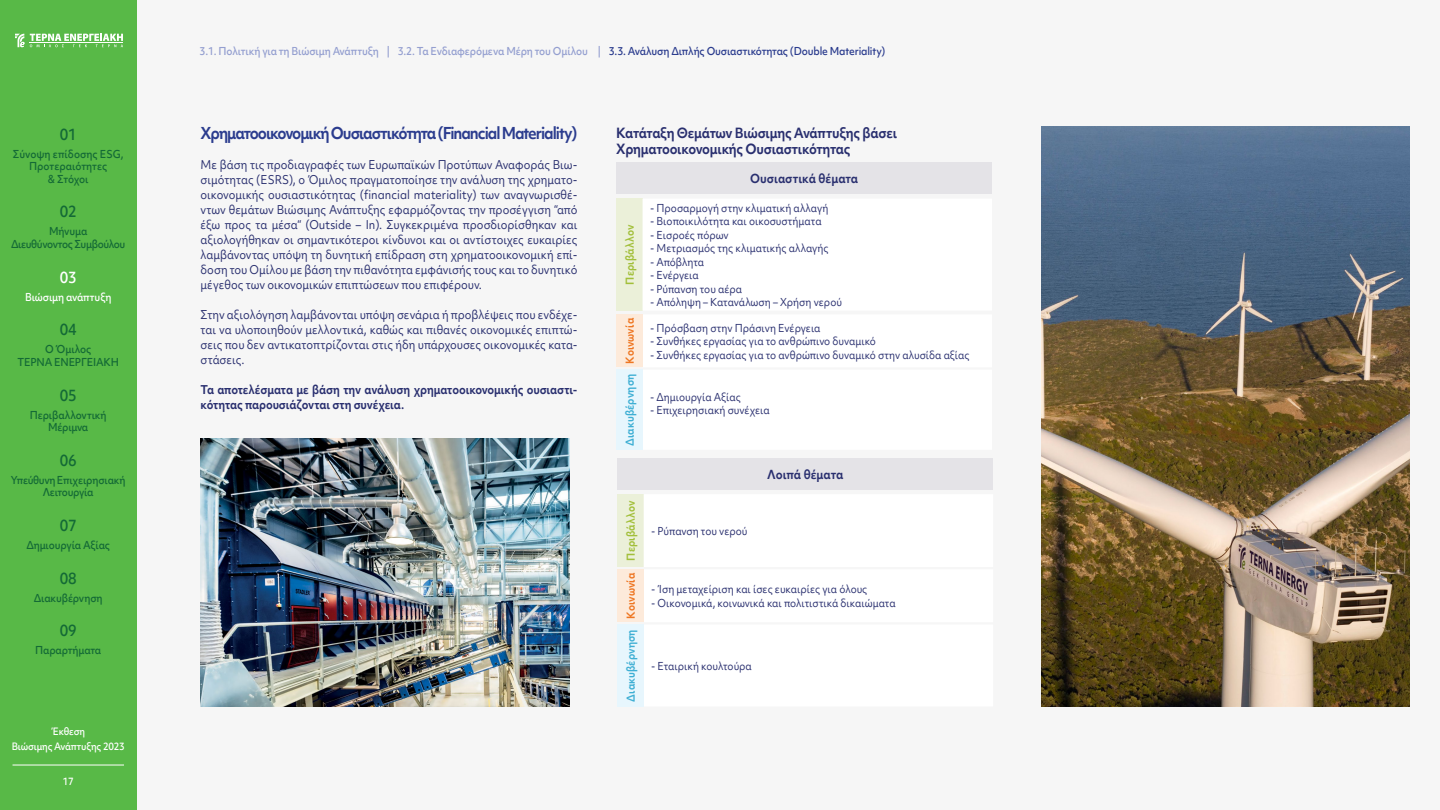
<style>
.page{position:relative;width:1440px;height:810px;background:#fff}
.page>*{position:absolute;margin:0;border:0;box-sizing:border-box;transform-origin:0 0}
.t1{font:700 15.75px "Objektiv Mk 1";letter-spacing:-.07em;color:#2b3c8e;scale:.92 1}
.t2{font:500 15px "Objektiv Mk 1";color:#146a36;scale:.92 1}
.t3{font:500 15px "Objektiv Mk 1";color:#fff;scale:.92 1}
.t4{font:700 13.5px/16.2px "Objektiv Mk 1";letter-spacing:-.02em;color:#292f6f;scale:.92 1}
.t5{font:700 12px "Objektiv Mk 1";color:#292f6f;scale:.92 1}
.t6{font:11.62px/15px "Objektiv Mk 2";color:#292f6f;text-align:justify;scale:.92 1}
.t7{font:700 11.62px/15px "Objektiv Mk 2";letter-spacing:-.01em;color:#292f6f;scale:.92 1}
.t8{font:10.5px "Objektiv Mk 2";color:#292f6f;scale:.92 1}
.t9{font:500 10.5px/12.6px "Objektiv Mk 1";letter-spacing:-.015em;color:#146a36;text-align:center;scale:.92 1}
.t10{font:500 10.5px "Objektiv Mk 1";letter-spacing:-.015em;color:#949fd0;scale:.92 1}
.t11{font:500 10.5px/12.6px "Objektiv Mk 1";letter-spacing:-.04em;color:#146a36;text-align:center;scale:.92 1}
.t12{font:700 10.5px "Objektiv Mk 1";letter-spacing:.01em;color:#3fafd4;scale:.92 1}
.t13{font:700 10.5px "Objektiv Mk 1";letter-spacing:.01em;color:#a2bf3a;scale:.92 1}
.t14{font:700 10.5px "Objektiv Mk 1";letter-spacing:-.01em;color:#ee7622;scale:.92 1}
.t15{font:500 10.5px "Objektiv Mk 1";letter-spacing:-.015em;color:#fff;scale:.92 1}
.t16{font:500 9.75px/15px "Objektiv Mk 1";letter-spacing:-.02em;color:#fff;text-align:center;scale:.92 1}
.s1{color:#2b3c8e}
</style>
<div class="page">
<div style="left:136px;top:0;width:1304px;height:810px;background:#f6f6f6"></div>
<div style="left:0;top:0;width:136px;height:810px;background:#58b947"></div>
<svg style="left:30px;top:34px;width:93px;height:13px"></svg>
<hr style="left:30px;top:43px;width:93px;height:1px;background:#fff">
<svg style="left:15px;top:34px;width:9px;height:13px"></svg>
<hr style="left:13px;top:765px;width:111px;height:1px;background:#fff">
<div style="left:616px;top:163px;width:376px;height:31px;background:#e4e3e7"></div>
<div style="left:616px;top:199px;width:27px;height:112px;background:#ebf0d9"></div>
<div style="left:616px;top:314px;width:27px;height:53px;background:#fdeada"></div>
<div style="left:616px;top:370px;width:27px;height:80px;background:#e7f6fd"></div>
<div style="left:617px;top:458px;width:376px;height:32px;background:#e4e3e7"></div>
<div style="left:617px;top:494px;width:27px;height:73px;background:#ebf0d9"></div>
<div style="left:617px;top:569px;width:27px;height:53px;background:#fdeada"></div>
<div style="left:617px;top:624px;width:27px;height:82px;background:#e7f6fd"></div>
<img style="left:201px;top:438px;width:368px;height:268px">
<img style="left:1041px;top:127px;width:369px;height:579px">
<p class="t2" style="left:60px;top:123px;width:20px">01</p>
<p class="t9" style="left:13px;top:147px;width:122px">Σύνοψη επίδοσης ESG,<br>Προτεραιότητες<br>&amp; Στόχοι</p>
<p class="t2" style="left:60px;top:201px;width:20px">02</p>
<p class="t11" style="left:11px;top:225px;width:126px">Μήνυμα<br>Διευθύνοντος Συμβούλου</p>
<p class="t3" style="left:60px;top:266px;width:20px">03</p>
<p class="t15" style="left:25px;top:289px;width:95px">Βιώσιμη ανάπτυξη</p>
<p class="t2" style="left:60px;top:319px;width:20px">04</p>
<p class="t9" style="left:18px;top:343px;width:112px">Ο Όμιλος<br>ΤΕΡΝΑ ΕΝΕΡΓΕΙΑΚΗ</p>
<p class="t2" style="left:60px;top:384px;width:20px">05</p>
<p class="t9" style="left:30px;top:408px;width:85px">Περιβαλλοντική<br>Μέριμνα</p>
<p class="t2" style="left:60px;top:450px;width:20px">06</p>
<p class="t9" style="left:11px;top:473px;width:126px">Υπεύθυνη Επιχειρησιακή<br>Λειτουργία</p>
<p class="t2" style="left:60px;top:515px;width:20px">07</p>
<p class="t9" style="left:26px;top:539px;width:93px">Δημιουργία Αξίας</p>
<p class="t2" style="left:60px;top:568px;width:20px">08</p>
<p class="t9" style="left:34px;top:591px;width:76px">Διακυβέρνηση</p>
<p class="t2" style="left:60px;top:620px;width:20px">09</p>
<p class="t9" style="left:35px;top:644px;width:73px">Παραρτήματα</p>
<p class="t16" style="left:12px;top:724px;width:124px">Έκθεση<br>Βιώσιμης Ανάπτυξης 2023</p>
<p class="t16" style="left:63px;top:774px;width:14px">17</p>
<p class="t10" style="left:200px;top:44px;width:747px">3.1. Πολιτική για τη Βιώσιμη Ανάπτυξη | 3.2. Τα Eνδιαφερόμενα Mέρη του Ομίλου | <span class="s1">3.3. Ανάλυση Διπλής Ουσιαστικότητας (Double Materiality)</span></p>
<h1 class="t1" style="left:201px;top:122px;width:411px">Χρηματοοικονομική Ουσιαστικότητα (Financial Materiality)</h1>
<p class="t6" style="left:201px;top:157px;width:411px">Με βάση τις προδιαγραφές των Ευρωπαϊκών Προτύπων Αναφοράς Βιω&shy;σιμότητας (ESRS), ο Όμιλος πραγματοποίησε την ανάλυση της χρηματο&shy;οικονομικής ουσιαστικότητας (financial materiality) των αναγνωρισθέ&shy;ντων θεμάτων Βιώσιμης Ανάπτυξης εφαρμόζοντας την προσέγγιση “από έξω προς τα μέσα“ (Outside – In). Συγκεκριμένα προσδιορίσθηκαν και αξιολογήθηκαν οι σημαντικότεροι κίνδυνοι και οι αντίστοιχες ευκαιρίες λαμβάνοντας υπόψη τη δυνητική επίδραση στη χρηματοοικονομική επί&shy;δοση του Ομίλου με βάση την πιθανότητα εμφάνισής τους και το δυνητικό μέγεθος των οικονομικών επιπτώσεων που επιφέρουν.</p>
<p class="t6" style="left:201px;top:307px;width:411px">Στην αξιολόγηση λαμβάνονται υπόψη σενάρια ή προβλέψεις που ενδέχε&shy;ται να υλοποιηθούν μελλοντικά, καθώς και πιθανές οικονομικές επιπτώ&shy;σεις που δεν αντικατοπτρίζονται στις ήδη υπάρχουσες οικονομικές κατα&shy;στάσεις.</p>
<p class="t7" style="left:201px;top:382px;width:411px">Τα αποτελέσματα με βάση την ανάλυση χρηματοοικονομικής ουσιαστι&shy;κότητας παρουσιάζονται στη συνέχεια.</p>
<p class="t4" style="left:616px;top:124px;width:307px">Κατάταξη Θεμάτων Βιώσιμης Ανάπτυξης βάσει<br>Χρηματοοικονομικής Ουσιαστικότητας</p>
<p class="t13" style="left:622px;top:285px;width:67px;rotate:-90deg">Περιβάλλον</p>
<p class="t5" style="left:750px;top:170px;width:119px">Ουσιαστικά θέματα</p>
<p class="t8" style="left:650px;top:200px;width:195px">- Προσαρμογή στην κλιματική αλλαγή</p>
<p class="t8" style="left:650px;top:214px;width:188px">- Βιοποικιλότητα και οικοσυστήματα</p>
<p class="t8" style="left:650px;top:227px;width:87px">- Εισροές πόρων</p>
<p class="t8" style="left:650px;top:241px;width:196px">- Μετριασμός της κλιματικής αλλαγής</p>
<p class="t8" style="left:650px;top:254px;width:60px">- Απόβλητα</p>
<p class="t8" style="left:650px;top:268px;width:55px">- Ενέργεια</p>
<p class="t8" style="left:650px;top:281px;width:102px">- Ρύπανση του αέρα</p>
<p class="t8" style="left:650px;top:295px;width:210px">- Απόληψη – Κατανάλωση – Χρήση νερού</p>
<p class="t14" style="left:622px;top:364px;width:51px;rotate:-90deg">Κοινωνία</p>
<p class="t8" style="left:650px;top:320px;width:187px">- Πρόσβαση στην Πράσινη Ενέργεια</p>
<p class="t8" style="left:650px;top:334px;width:247px">- Συνθήκες εργασίας για το ανθρώπινο δυναμικό</p>
<p class="t8" style="left:650px;top:347px;width:349px">- Συνθήκες εργασίας για το ανθρώπινο δυναμικό στην αλυσίδα αξίας</p>
<p class="t12" style="left:622px;top:446px;width:80px;rotate:-90deg">Διακυβέρνηση</p>
<p class="t13" style="left:623px;top:561px;width:67px;rotate:-90deg">Περιβάλλον</p>
<p class="t8" style="left:650px;top:389px;width:100px">- Δημιουργία Αξίας</p>
<p class="t8" style="left:650px;top:403px;width:132px">- Επιχειρησιακή συνέχεια</p>
<p class="t8" style="left:651px;top:524px;width:106px">- Ρύπανση του νερού</p>
<p class="t5" style="left:767px;top:466px;width:84px">Λοιπά θέματα</p>
<p class="t14" style="left:623px;top:619px;width:51px;rotate:-90deg">Κοινωνία</p>
<p class="t8" style="left:651px;top:582px;width:237px">- Ίση μεταχείριση και ίσες ευκαιρίες για όλους</p>
<p class="t8" style="left:651px;top:596px;width:267px">- Οικονομικά, κοινωνικά και πολιτιστικά δικαιώματα</p>
<p class="t12" style="left:623px;top:702px;width:80px;rotate:-90deg">Διακυβέρνηση</p>
<p class="t8" style="left:651px;top:659px;width:111px">- Εταιρική κουλτούρα</p>
</div>
